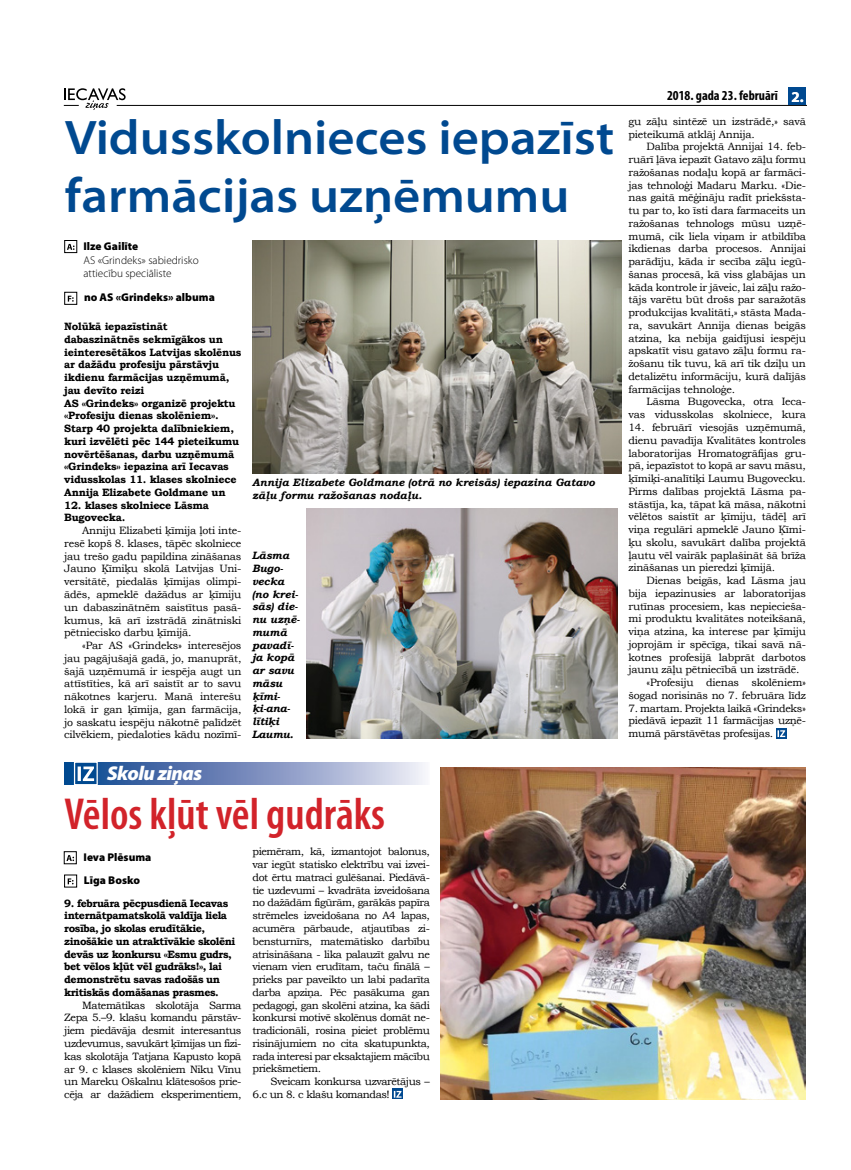
<style>
.page{position:relative;width:851px;height:1170px;background:#fff}
.page>*{position:absolute;margin:0;border:0;box-sizing:border-box;transform-origin:0 0}
.t1{font:600 semi-expanded 48.75px/58.5px "Myriad Pro";color:#004990}
.t2{font:600 condensed 45px "Myriad Pro";color:#d2232a}
.t3{font:italic 900 20px "Myriad Pro";letter-spacing:-.025em;color:#fff}
.t4{font:700 condensed 13.75px "Myriad Pro";color:#000}
.t5{font:900 11.25px/23.6px "Myriad Pro";color:#000}
.t6{font:300 11.25px/13.5px "Myriad Pro";color:#000}
.t7{font:10.62px/12.8px "Bookman Old Style";letter-spacing:-.02em;color:#000;text-align:justify}
.t8{font:700 10.62px/12.8px "Bookman Old Style";letter-spacing:-.02em;color:#000}
.t9{font:700 10.62px/12.8px "Bookman Old Style";letter-spacing:-.04em;color:#000}
.t10{font:italic 700 10.62px/12.8px "Bookman Old Style";color:#000}
.t11{font:10.62px/12.8px "Bookman Old Style";letter-spacing:-.04em;color:#000}
.s1{font-stretch:normal;font-size:15px;color:#fff}
</style>
<div class="page">
<hr style="left:117px;top:105px;width:689px;height:1px;background:#000">
<svg style="left:64px;top:88px;width:62px;height:22px"></svg>
<div style="left:788px;top:87px;width:18px;height:18px;background:#004990"></div>
<svg style="left:64px;top:762px;width:361px;height:22px;background:#7f94c1"></svg>
<svg style="left:73px;top:762px;width:25px;height:23px"></svg>
<svg style="left:68px;top:296px;width:6px;height:6px"></svg>
<div style="left:64px;top:292px;width:13px;height:12px;border:1px solid #000"></div>
<svg style="left:392px;top:1088px;width:11px;height:11px"></svg>
<svg style="left:394px;top:1090px;width:7px;height:7px"></svg>
<img style="left:440px;top:767px;width:365px;height:332px">
<svg style="left:67px;top:244px;width:7px;height:6px"></svg>
<div style="left:64px;top:240px;width:13px;height:13px;border:1px solid #000"></div>
<svg style="left:66px;top:855px;width:8px;height:6px"></svg>
<div style="left:64px;top:851px;width:12px;height:12px;border:1px solid #000"></div>
<svg style="left:68px;top:878px;width:6px;height:6px"></svg>
<div style="left:64px;top:874px;width:13px;height:13px;border:1px solid #000"></div>
<div style="left:776px;top:728px;width:10px;height:10px;background:#004990"></div>
<svg style="left:777px;top:730px;width:8px;height:7px"></svg>
<img style="left:252px;top:240px;width:369px;height:233px">
<img style="left:306px;top:508px;width:312px;height:230px">
<h1 class="t1" style="left:65px;top:109px;width:550px">Vidusskolnieces iepazīst farmācijas uzņēmumu</h1>
<p class="t5" style="left:83px;top:234px;width:56px">Ilze Gailīte</p>
<p class="t6" style="left:83px;top:253px;width:117px">AS «Grindeks» sabiedrisko attiecību speciāliste</p>
<p class="t5" style="left:84px;top:286px;width:132px">no AS «Grindeks» albuma</p>
<p class="t8" style="left:64px;top:320px;width:179px">Nolūkā iepazīstināt dabaszinātnēs sekmīgākos un ieinteresētākos Latvijas skolēnus ar dažādu profesiju pārstāvju ikdienu farmācijas uzņēmumā, jau devīto reizi<br>AS «Grindeks» organizē projektu «Profesiju dienas skolēniem».<br>Starp 40 projekta dalībniekiem, kuri izvēlēti pēc 144 pieteikumu novērtēšanas, darbu uzņēmumā «Grindeks» iepazina arī Iecavas vidusskolas 11. klases skolniece<br>Annija Elizabete Goldmane un</p>
<p class="t8" style="left:64px;top:498px;width:146px">12. klases skolniece Lāsma<br>Bugovecka.</p>
<p class="t7" style="left:64px;top:524px;width:179px;text-indent:18px">Anniju Elizabeti ķīmija ļoti inte&shy;resē kopš 8. klases, tāpēc skolniece jau trešo gadu papildina zināšanas Jauno Ķīmiķu skolā Latvijas Uni&shy;versitātē, piedalās ķīmijas olimpi&shy;ādēs, apmeklē dažādus ar ķīmiju un dabaszinātnēm saistītus pasā&shy;kumus, kā arī izstrādā zinātniski pētniecisko darbu ķīmijā.</p>
<p class="t7" style="left:64px;top:639px;width:179px;text-indent:18px">«Par AS «Grindeks» interesējos jau pagājušajā gadā, jo, manuprāt, šajā uzņēmumā ir iespēja augt un attīstīties, kā arī saistīt ar to savu nākotnes karjeru. Manā interešu lokā ir gan ķīmija, gan farmācija, jo saskatu iespēju nākotnē palīdzēt cilvēkiem, piedaloties kādu nozīmī-</p>
<p class="t10" style="left:252px;top:476px;width:344px">Annija Elizabete Goldmane (otrā no kreisās) iepazina Gatavo zāļu formu ražošanas nodaļu.</p>
<p class="t10" style="left:252px;top:549px;width:49px">Lāsma<br>Bugo&shy;vecka (no krei&shy;sās) die&shy;nu uzņē&shy;mumā pavadī&shy;ja kopā ar savu māsu ķīmi&shy;ķi-ana&shy;lītiķi<br>Laumu.</p>
<h3 class="t3" style="left:107px;top:761px;width:97px">Skolu ziņas</h3>
<h2 class="t2" style="left:64px;top:789px;width:322px">Vēlos kļūt vēl gudrāks</h2>
<p class="t5" style="left:84px;top:845px;width:69px">Ieva Plēsuma<br>Līga Bosko</p>
<p class="t9" style="left:64px;top:896px;width:173px">9. februāra pēcpusdienā Iecavas internātpamatskolā valdīja liela rosība, jo skolas erudītākie, zinošākie un atraktīvākie skolēni devās uz konkursu «Esmu gudrs, bet vēlos kļūt vēl gudrāks!», lai demonstrētu savas radošās un kritiskās domāšanas prasmes.</p>
<p class="t7" style="left:64px;top:998px;width:179px;text-indent:18px">Matemātikas skolotāja Sarma Zepa 5.–9. klašu komandu pārstāv&shy;jiem piedāvāja desmit interesantus uzdevumus, savukārt ķīmijas un fizi&shy;kas skolotāja Tatjana Kapusto kopā ar 9. c klases skolēniem Niku Vīnu un Mareku Oškalnu klātesošos prie&shy;cēja ar dažādiem eksperimentiem,</p>
<p class="t7" style="left:252px;top:845px;width:179px">piemēram, kā, izmantojot balonus, var iegūt statisko elektrību vai izvei&shy;dot ērtu matraci gulēšanai. Piedāvā&shy;tie uzdevumi – kvadrāta izveidošana no dažādām figūrām, garākās papīra strēmeles izveidošana no A4 lapas, acumēra pārbaude, atjautības zi&shy;bensturnīrs, matemātisko darbību atrisināšana - lika palauzīt galvu ne vienam vien erudītam, taču finālā – prieks par paveikto un labi padarīta darba apziņa. Pēc pasākuma gan pedagogi, gan skolēni atzina, ka šādi konkursi motivē skolēnus domāt ne&shy;tradicionāli, rosina pieiet problēmu risinājumiem no cita skatupunkta, rada interesi par eksaktajiem mācību priekšmetiem.</p>
<p class="t11" style="left:252px;top:1074px;width:179px;text-indent:18px">Sveicam konkursa uzvarētājus –<br>6.c un 8. c klašu komandas!</p>
<p class="t4" style="left:667px;top:87px;width:138px">2018. gada 23. februārī <span class="s1">2.</span></p>
<p class="t7" style="left:628px;top:115px;width:179px">gu zāļu sintēzē un izstrādē,» savā pieteikumā atklāj Annija.</p>
<p class="t7" style="left:628px;top:140px;width:179px;text-indent:18px">Dalība projektā Annijai 14. feb&shy;ruārī ļāva iepazīt Gatavo zāļu formu ražošanas nodaļu kopā ar farmāci&shy;jas tehnoloģi Madaru Marku. «Die&shy;nas gaitā mēģināju radīt priekšsta&shy;tu par to, ko īsti dara farmaceits un ražošanas tehnologs mūsu uzņē&shy;mumā, cik liela viņam ir atbildība ikdienas darba procesos. Annijai parādīju, kāda ir secība zāļu iegū&shy;šanas procesā, kā viss glabājas un kāda kontrole ir jāveic, lai zāļu ražo&shy;tājs varētu būt drošs par saražotās produkcijas kvalitāti,» stāsta Mada&shy;ra, savukārt Annija dienas beigās atzina, ka nebija gaidījusi iespēju apskatīt visu gatavo zāļu formu ra&shy;žošanu tik tuvu, kā arī tik dziļu un detalizētu informāciju, kurā dalījās farmācijas tehnoloģe.</p>
<p class="t7" style="left:628px;top:395px;width:179px;text-align:right">Lāsma Bugovecka, otra Ieca&shy;vas vidusskolas skolniece, kura</p>
<p class="t7" style="left:628px;top:421px;width:179px">14. februārī viesojās uzņēmumā, dienu pavadīja Kvalitātes kontroles laboratorijas Hromatogrāfijas gru&shy;pā, iepazīstot to kopā ar savu māsu, ķīmiķi-analītiķi Laumu Bugovecku.<br>Pirms dalības projektā Lāsma pa&shy;stāstīja, ka, tāpat kā māsa, nākotni vēlētos saistīt ar ķīmiju, tādēļ arī viņa regulāri apmeklē Jauno Ķīmi&shy;ķu skolu, savukārt dalība projektā ļautu vēl vairāk paplašināt šā brīža zināšanas un pieredzi ķīmijā.</p>
<p class="t7" style="left:646px;top:574px;width:161px">Dienas beigās, kad Lāsma jau</p>
<p class="t7" style="left:628px;top:587px;width:179px">bija iepazinusies ar laboratorijas</p>
<p class="t7" style="left:628px;top:599px;width:179px">rutīnas procesiem, kas nepiecieša-</p>
<p class="t7" style="left:628px;top:612px;width:179px">mi produktu kvalitātes noteikšanā,</p>
<p class="t7" style="left:628px;top:625px;width:179px">viņa atzina, ka interese par ķīmiju</p>
<p class="t7" style="left:628px;top:638px;width:179px">joprojām ir spēcīga, tikai savā nā-</p>
<p class="t7" style="left:628px;top:650px;width:179px">kotnes profesijā labprāt darbotos</p>
<p class="t7" style="left:628px;top:663px;width:172px">jaunu zāļu pētniecībā un izstrādē.</p>
<p class="t7" style="left:646px;top:676px;width:161px">«Profesiju dienas skolēniem»</p>
<p class="t7" style="left:628px;top:689px;width:179px">šogad norisinās no 7. februāra līdz</p>
<p class="t7" style="left:628px;top:701px;width:179px">7. martam. Projekta laikā «Grindeks» piedāvā iepazīt 11 farmācijas uzņē&shy;mumā pārstāvētas profesijas.</p>
</div>
